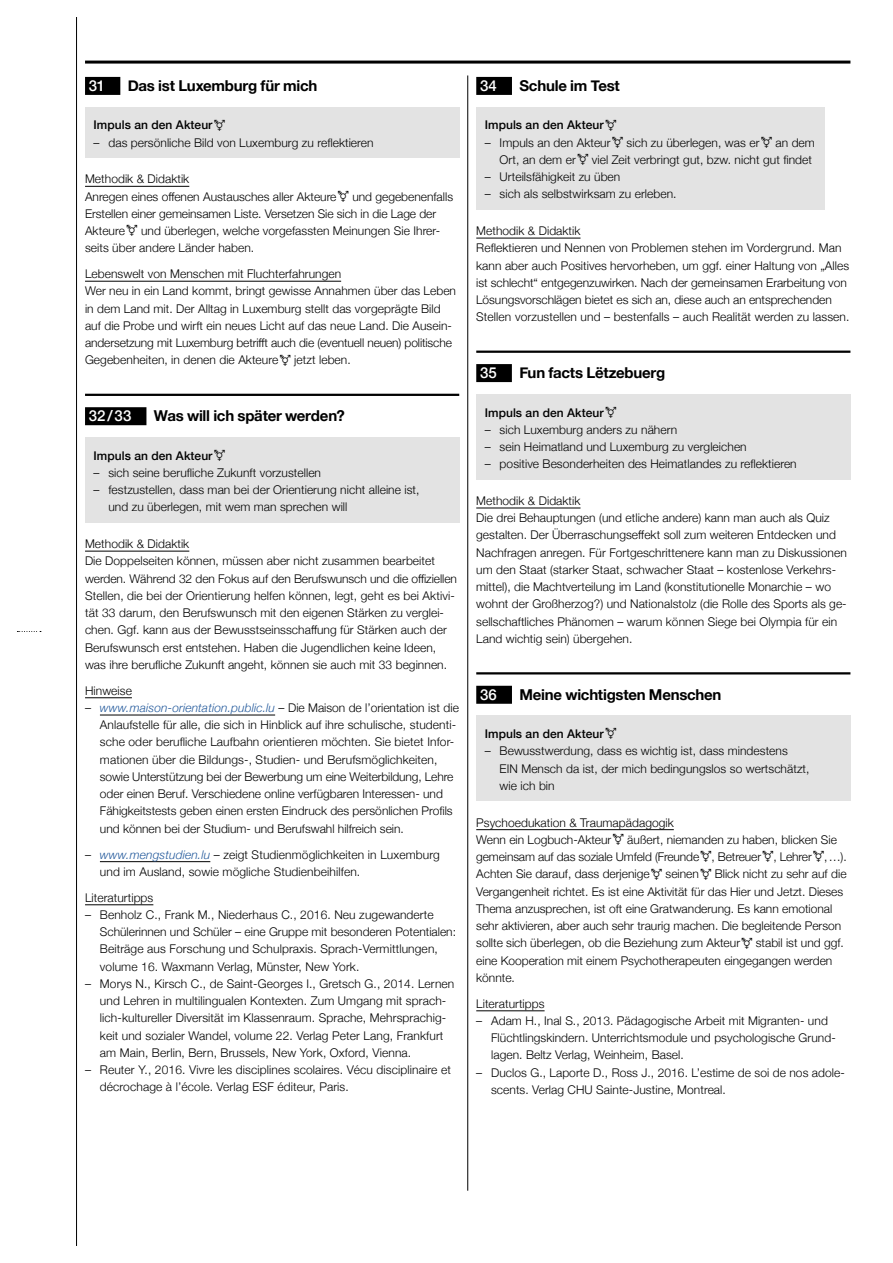
<style>
.page{position:relative;width:893px;height:1263px;background:#fff}
.page>*{position:absolute;margin:0;border:0;box-sizing:border-box;transform-origin:0 0}
.t1{font:700 15px "Helvetica Neue";letter-spacing:-.015em;color:#000}
.t2{font:500 15px "Helvetica Neue";letter-spacing:.015em;color:#fff}
.t3{font:300 12px/17.2px "Helvetica Neue";letter-spacing:.005em;color:#000}
.t4{font:500 12px "Helvetica Neue";letter-spacing:.005em;color:#000}
.s1{font-style:italic;color:#245a9c}
</style>
<div class="page">
<hr style="left:76px;top:17px;width:1px;height:1229px;background:#000">
<svg style="left:17px;top:631px;width:24px;height:1px"></svg>
<hr style="left:467px;top:75px;width:1px;height:1116px;background:#000">
<hr style="left:85px;top:61px;width:765px;height:3px;background:#000">
<div style="left:85px;top:77px;width:35px;height:18px;background:#000"></div>
<hr style="left:85px;top:186px;width:104px;height:1px;background:#000">
<hr style="left:85px;top:281px;width:256px;height:1px;background:#000">
<hr style="left:85px;top:394px;width:374px;height:2px;background:#000">
<div style="left:85px;top:407px;width:61px;height:18px;background:#000"></div>
<hr style="left:85px;top:551px;width:104px;height:1px;background:#000">
<hr style="left:85px;top:697px;width:47px;height:1px;background:#000">
<hr style="left:100px;top:715px;width:175px;height:1px;background:#000">
<hr style="left:100px;top:861px;width:110px;height:1px;background:#000">
<hr style="left:85px;top:904px;width:68px;height:1px;background:#000">
<div style="left:85px;top:107px;width:374px;height:50px;background:#e3e3e3"></div>
<div style="left:85px;top:437px;width:374px;height:85px;background:#e3e3e3"></div>
<div style="left:476px;top:77px;width:36px;height:18px;background:#000"></div>
<hr style="left:476px;top:238px;width:104px;height:1px;background:#000">
<hr style="left:476px;top:351px;width:374px;height:2px;background:#000">
<div style="left:476px;top:364px;width:36px;height:18px;background:#000"></div>
<hr style="left:476px;top:508px;width:104px;height:1px;background:#000">
<hr style="left:476px;top:672px;width:374px;height:2px;background:#000">
<div style="left:476px;top:686px;width:36px;height:18px;background:#000"></div>
<hr style="left:476px;top:829px;width:198px;height:1px;background:#000">
<hr style="left:476px;top:1010px;width:69px;height:1px;background:#000">
<div style="left:476px;top:107px;width:348px;height:102px;background:#e3e3e3"></div>
<div style="left:476px;top:394px;width:374px;height:85px;background:#e3e3e3"></div>
<div style="left:476px;top:716px;width:374px;height:85px;background:#e3e3e3"></div>
<p class="t2" style="left:89px;top:74px;width:18px">31</p>
<p class="t1" style="left:128px;top:74px;width:191px">Das ist Luxemburg für mich</p>
<p class="t4" style="left:94px;top:115px;width:133px">Impuls an den Akteur⚧</p>
<p class="t3" style="left:94px;top:133px;width:282px">– das persönliche Bild von Luxemburg zu reflektieren</p>
<p class="t3" style="left:85px;top:170px;width:370px">Methodik &amp; Didaktik<br>Anregen eines offenen Austausches aller Akteure⚧ und gegebenenfalls Erstellen einer gemeinsamen Liste. Versetzen Sie sich in die Lage der Akteure⚧ und überlegen, welche vorgefassten Meinungen Sie Ihrer&shy;seits über andere Länder haben.</p>
<p class="t3" style="left:85px;top:264px;width:373px">Lebenswelt von Menschen mit Fluchterfahrungen<br>Wer neu in ein Land kommt, bringt gewisse Annahmen über das Leben in dem Land mit. Der Alltag in Luxemburg stellt das vorgeprägte Bild auf die Probe und wirft ein neues Licht auf das neue Land. Die Ausein&shy;andersetzung mit Luxemburg betrifft auch die (eventuell neuen) politische Gegebenheiten, in denen die Akteure⚧ jetzt leben.</p>
<p class="t2" style="left:89px;top:404px;width:44px">32/33</p>
<p class="t1" style="left:154px;top:404px;width:192px">Was will ich später werden?</p>
<p class="t4" style="left:94px;top:446px;width:133px">Impuls an den Akteur⚧</p>
<p class="t3" style="left:94px;top:463px;width:229px">– sich seine berufliche Zukunft vorzustellen</p>
<p class="t3" style="left:108px;top:480px;width:313px;text-indent:-15px">– festzustellen, dass man bei der Orientierung nicht alleine ist, und zu überlegen, mit wem man sprechen will</p>
<p class="t3" style="left:85px;top:534px;width:373px">Methodik &amp; Didaktik<br>Die Doppelseiten können, müssen aber nicht zusammen bearbeitet werden. Während 32 den Fokus auf den Berufswunsch und die offiziellen Stellen, die bei der Orientierung helfen können, legt, geht es bei Aktivi&shy;tät 33 darum, den Berufswunsch mit den eigenen Stärken zu verglei&shy;chen. Ggf. kann aus der Bewusstseinsschaffung für Stärken auch der Berufswunsch erst entstehen. Haben die Jugendlichen keine Ideen, was ihre berufliche Zukunft angeht, können sie auch mit 33 beginnen.</p>
<p class="t3" style="left:85px;top:681px;width:48px">Hinweise</p>
<p class="t3" style="left:100px;top:698px;width:361px;text-indent:-15px">– <span class="s1">www.maison-orientation.public.lu</span> – Die Maison de l’orientation ist die Anlaufstelle für alle, die sich in Hinblick auf ihre schulische, studenti&shy;sche oder berufliche Laufbahn orientieren möchten. Sie bietet Infor&shy;mationen über die Bildungs-, Studien- und Berufsmöglichkeiten, sowie Unterstützung bei der Bewerbung um eine Weiterbildung, Lehre oder einen Beruf. Verschiedene online verfügbaren Interessen- und Fähigkeitstests geben einen ersten Eindruck des persönlichen Profils und können bei der Studium- und Berufswahl hilfreich sein.</p>
<p class="t3" style="left:100px;top:845px;width:342px;text-indent:-15px">– <span class="s1">www.mengstudien.lu</span> – zeigt Studienmöglichkeiten in Luxemburg und im Ausland, sowie mögliche Studienbeihilfen.</p>
<p class="t3" style="left:85px;top:888px;width:70px">Literaturtipps</p>
<p class="t3" style="left:100px;top:905px;width:358px;text-indent:-15px">– Benholz C., Frank M., Niederhaus C., 2016. Neu zugewanderte Schülerinnen und Schüler – eine Gruppe mit besonderen Potentialen:<br>Beiträge aus Forschung und Schulpraxis. Sprach-Vermittlungen, volume 16. Waxmann Verlag, Münster, New York.</p>
<p class="t3" style="left:100px;top:974px;width:356px;text-indent:-15px">– Morys N., Kirsch C., de Saint-Georges I., Gretsch G., 2014. Lernen und Lehren in multilingualen Kontexten. Zum Umgang mit sprach&shy;lich-kultureller Diversität im Klassenraum. Sprache, Mehrsprachig&shy;keit und sozialer Wandel, volume 22. Verlag Peter Lang, Frankfurt am Main, Berlin, Bern, Brussels, New York, Oxford, Vienna.</p>
<p class="t3" style="left:100px;top:1060px;width:352px;text-indent:-15px">– Reuter Y., 2016. Vivre les disciplines scolaires. Vécu disciplinaire et décrochage à l’école. Verlag ESF éditeur, Paris.</p>
<p class="t2" style="left:480px;top:74px;width:18px">34</p>
<p class="t1" style="left:519px;top:74px;width:102px">Schule im Test</p>
<p class="t4" style="left:485px;top:115px;width:133px">Impuls an den Akteur⚧</p>
<p class="t3" style="left:485px;top:133px;width:332px;text-align:right">– Impuls an den Akteur⚧ sich zu überlegen, was er⚧ an dem<br>Ort, an dem er⚧ viel Zeit verbringt gut, bzw. nicht gut findet</p>
<p class="t3" style="left:485px;top:167px;width:137px">– Urteilsfähigkeit zu üben</p>
<p class="t3" style="left:485px;top:185px;width:193px">– sich als selbstwirksam zu erleben.</p>
<p class="t3" style="left:476px;top:221px;width:375px">Methodik &amp; Didaktik<br>Reflektieren und Nennen von Problemen stehen im Vordergrund. Man kann aber auch Positives hervorheben, um ggf. einer Haltung von „Alles ist schlecht“ entgegenzuwirken. Nach der gemeinsamen Erarbeitung von Lösungsvorschlägen bietet es sich an, diese auch an entsprechenden Stellen vorzustellen und – bestenfalls – auch Realität werden zu lassen.</p>
<p class="t2" style="left:480px;top:361px;width:18px">35</p>
<p class="t1" style="left:519px;top:361px;width:147px">Fun facts Lëtzebuerg</p>
<p class="t4" style="left:485px;top:403px;width:133px">Impuls an den Akteur⚧</p>
<p class="t3" style="left:485px;top:420px;width:194px">– sich Luxemburg anders zu nähern</p>
<p class="t3" style="left:485px;top:437px;width:263px">– sein Heimatland und Luxemburg zu vergleichen</p>
<p class="t3" style="left:485px;top:454px;width:313px">– positive Besonderheiten des Heimatlandes zu reflektieren</p>
<p class="t3" style="left:476px;top:491px;width:372px">Methodik &amp; Didaktik<br>Die drei Behauptungen (und etliche andere) kann man auch als Quiz gestalten. Der Überraschungseffekt soll zum weiteren Entdecken und Nachfragen anregen. Für Fortgeschrittenere kann man zu Diskussionen um den Staat (starker Staat, schwacher Staat – kostenlose Verkehrs&shy;mittel), die Machtverteilung im Land (konstitutionelle Monarchie – wo wohnt der Großherzog?) und Nationalstolz (die Rolle des Sports als ge&shy;sellschaftliches Phänomen – warum können Siege bei Olympia für ein Land wichtig sein) übergehen.</p>
<p class="t2" style="left:480px;top:683px;width:18px">36</p>
<p class="t1" style="left:519px;top:683px;width:204px">Meine wichtigsten Menschen</p>
<p class="t4" style="left:485px;top:724px;width:133px">Impuls an den Akteur⚧</p>
<p class="t3" style="left:500px;top:742px;width:311px;text-indent:-15px">– Bewusstwerdung, dass es wichtig ist, dass mindestens<br>EIN Mensch da ist, der mich bedingungslos so wertschätzt, wie ich bin</p>
<p class="t3" style="left:476px;top:813px;width:372px">Psychoedukation &amp; Traumapädagogik<br>Wenn ein Logbuch-Akteur⚧ äußert, niemanden zu haben, blicken Sie gemeinsam auf das soziale Umfeld (Freunde⚧, Betreuer⚧, Lehrer⚧,…).<br>Achten Sie darauf, dass derjenige⚧ seinen⚧ Blick nicht zu sehr auf die Vergangenheit richtet. Es ist eine Aktivität für das Hier und Jetzt. -Dieses Thema anzusprechen, ist oft eine Gratwanderung. Es kann emotional sehr aktivieren, aber auch sehr traurig machen. Die begleitende Person sollte sich überlegen, ob die Beziehung zum Akteur⚧ stabil ist und ggf. eine Kooperation mit einem Psychotherapeuten eingegangen werden könnte.</p>
<p class="t3" style="left:476px;top:994px;width:70px">Literaturtipps</p>
<p class="t3" style="left:491px;top:1011px;width:346px;text-indent:-15px">– Adam H., Inal S., 2013. Pädagogische Arbeit mit Migranten- und<br>Flüchtlingskindern. Unterrichtsmodule und psychologische Grund&shy;lagen. Beltz Verlag, Weinheim, Basel.</p>
<p class="t3" style="left:491px;top:1063px;width:355px;text-indent:-15px">– Duclos G., Laporte D., Ross J., 2016. L’estime de soi de nos adole&shy;scents. Verlag CHU Sainte-Justine, Montreal.</p>
</div>
